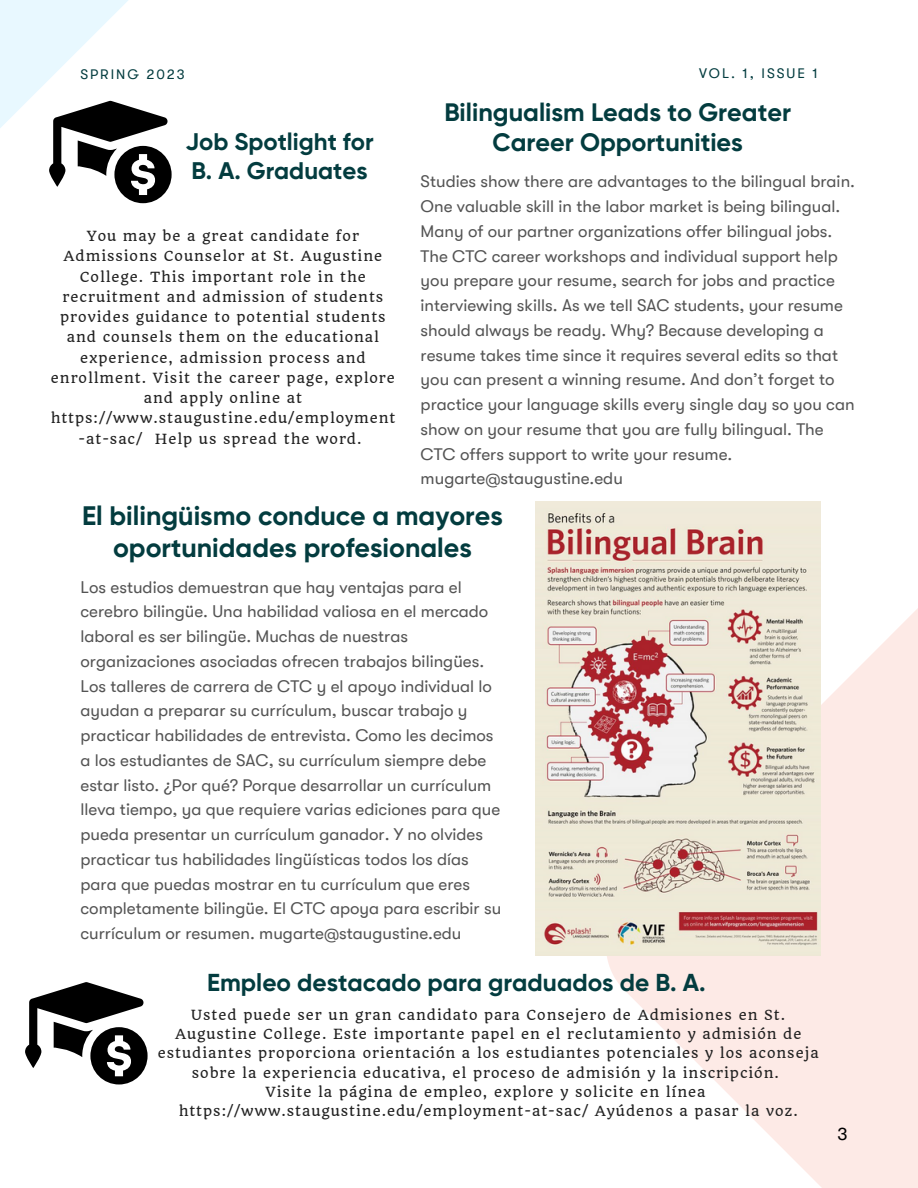
<style>
.page{position:relative;width:918px;height:1188px;background:#fff}
.page>*{position:absolute;margin:0;border:0;box-sizing:border-box;transform-origin:0 0}
.t1{font:700 26.7px/32.7px "Gilroy";color:#033c3f;text-align:center}
.t2{font:700 25.2px "Gilroy";color:#033c3f}
.t3{font:700 24.45px "Gilroy";color:#033c3f}
.t4{font:700 24px "Gilroy";color:#033c3f}
.t5{font:18px "GT Walsheim";color:#000}
.t6{font:16.95px/24.8px "GT Walsheim";color:#545454}
.t7{font:13.95px "GT Walsheim";letter-spacing:.14em;color:#033c3f}
.t8{font:13.65px/20.2px "Quando";letter-spacing:.07em;color:#222;text-align:center}
</style>
<div class="page">
<svg style="left:607px;top:608px;width:311px;height:580px;fill:#fdeae6"></svg>
<img style="left:536px;top:501px;width:285px;height:455px">
<svg style="left:0;top:0;width:172px;height:203px"></svg>
<svg style="left:25px;top:982px;width:123px;height:103px"></svg>
<p class="t7" style="left:80px;top:66px;width:106px">SPRING 2023</p>
<p class="t7" style="left:699px;top:65px;width:120px">VOL. 1, ISSUE 1</p>
<h2 class="t2" style="left:444px;top:97px;width:348px">Bilingualism Leads to Greater</h2>
<h3 class="t4" style="left:185px;top:128px;width:190px">Job Spotlight for</h3>
<h2 class="t2" style="left:492px;top:127px;width:252px">Career Opportunities</h2>
<h3 class="t4" style="left:191px;top:157px;width:178px">B. A. Graduates</h3>
<p class="t6" style="left:421px;top:170px;width:436px">Studies show there are advantages to the bilingual brain.<br>One valuable skill in the labor market is being bilingual.<br>Many of our partner organizations offer bilingual jobs.<br>The CTC career workshops and individual support help you prepare your resume, search for jobs and practice interviewing skills. As we tell SAC students, your resume should always be ready. Why? Because developing a resume takes time since it requires several edits so that you can present a winning resume. And don’t forget to practice your language skills every single day so you can show on your resume that you are fully bilingual. The CTC offers support to write your resume. mugarte@staugustine.edu</p>
<p class="t8" style="left:51px;top:226px;width:346px">You may be a great candidate for Admissions Counselor at St. Augustine College. This important role in the recruitment and admission of students provides guidance to potential students and counsels them on the educational experience, admission process and enrollment. Visit the career page, explore and apply online at https://www.staugustine.edu/employment -at-sac/ Help us spread the word.</p>
<h1 class="t1" style="left:82px;top:499px;width:422px">El bilingüismo conduce a mayores oportunidades profesionales</h1>
<p class="t6" style="left:80px;top:575px;width:422px">Los estudios demuestran que hay ventajas para el cerebro bilingüe. Una habilidad valiosa en el mercado laboral es ser bilingüe. Muchas de nuestras organizaciones asociadas ofrecen trabajos bilingües.<br>Los talleres de carrera de CTC y el apoyo individual lo ayudan a preparar su currículum, buscar trabajo y practicar habilidades de entrevista. Como les decimos a los estudiantes de SAC, su currículum siempre debe estar listo. ¿Por qué? Porque desarrollar un currículum lleva tiempo, ya que requiere varias ediciones para que pueda presentar un currículum ganador. Y no olvides practicar tus habilidades lingüísticas todos los días para que puedas mostrar en tu currículum que eres completamente bilingüe. El CTC apoya para escribir su currículum or resumen. mugarte@staugustine.edu</p>
<h3 class="t3" style="left:207px;top:967px;width:500px">Empleo destacado para graduados de B. A.</h3>
<p class="t8" style="left:158px;top:1006px;width:662px;line-height:19.2px">Usted puede ser un gran candidato para Consejero de Admisiones en St.<br>Augustine College. Este importante papel en el reclutamiento y admisión de estudiantes proporciona orientación a los estudiantes potenciales y los aconseja sobre la experiencia educativa, el proceso de admisión y la inscripción.<br>Visite la página de empleo, explore y solicite en línea https://www.staugustine.edu/employment-at-sac/ Ayúdenos a pasar la voz.</p>
<p class="t5" style="left:838px;top:1124px;width:12px">3</p>
</div>
